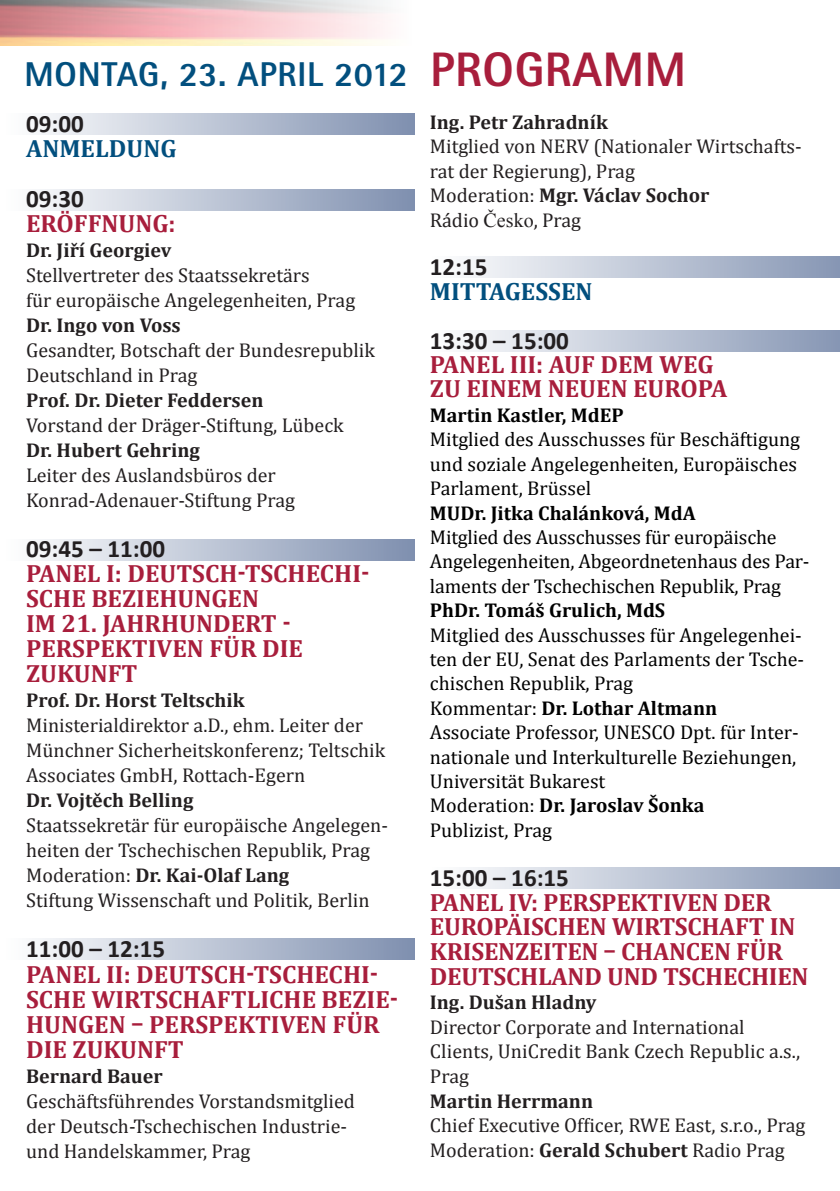
<style>
.page{position:relative;width:840px;height:1191px;background:#fff}
.page>*{position:absolute;margin:0;border:0;box-sizing:border-box;transform-origin:0 0}
.t1{font:800 34.4px "Rotis Sans Serif TOT";letter-spacing:.025em;color:#024f7e}
.t2{font:700 25px/25px "Cambria";color:#a81e3c}
.t3{font:700 25px "Calibri";color:#231f20}
.t4{font:700 25px "Cambria";color:#024f7e}
.t5{font:20px/25px "Cambria";color:#231f20}
.t6{font:20px/24.4px "Cambria";color:#000}
.t7{font:700 20px "Cambria";color:#231f20}
.t8{font:700 20px "Cambria";color:#000}
.s1{font-size:48.4px;color:#a81e3c}
.s2{font-weight:700}
.s3{font-family:"Times New Roman"}
</style>
<div class="page">
<div style="left:4px;top:113px;width:410px;height:22px;background:linear-gradient(to right,#fff,#8090b0)"></div>
<div style="left:429px;top:256px;width:410px;height:22px;background:linear-gradient(to right,#fff,#8797b5)"></div>
<div style="left:429px;top:330px;width:410px;height:21px;background:linear-gradient(to right,#fff,#8797b5)"></div>
<div style="left:429px;top:867px;width:410px;height:21px;background:linear-gradient(to right,#fff,#8797b5)"></div>
<div style="left:4px;top:189px;width:410px;height:21px;background:linear-gradient(to right,#fff,#8090b0)"></div>
<div style="left:4px;top:539px;width:410px;height:21px;background:linear-gradient(to right,#fff,#8090b0)"></div>
<div style="left:4px;top:938px;width:410px;height:22px;background:linear-gradient(to right,#fff,#8090b0)"></div>
<img style="left:0;top:0;width:383px;height:46px">
<h1 class="t1" style="left:24px;top:52px;width:663px">MONTAG, 23. APRIL 2012 <span class="s1">PROGRAMM</span></h1>
<p class="t3" style="left:26px;top:108px;width:59px">09:00</p>
<p class="t4" style="left:26px;top:131px;width:152px">ANMELDUNG</p>
<p class="t3" style="left:26px;top:183px;width:59px">09:30</p>
<p class="t2" style="left:26px;top:210px;width:151px">ERÖFFNUNG:</p>
<p class="t7" style="left:26px;top:236px;width:147px">DR. JIŘÍ GEORGIEV</p>
<p class="t5" style="left:26px;top:263px;width:330px">Stellvertreter des Staatssekretärs<br>für europäische Angelegenheiten, Prag</p>
<p class="t7" style="left:26px;top:311px;width:156px">DR. INGO VON VOSS</p>
<p class="t5" style="left:26px;top:338px;width:350px">Gesandter, Botschaft der Bundesrepublik<br>Deutschland in Prag</p>
<p class="t7" style="left:26px;top:386px;width:239px">PROF. DR. DIETER FEDDERSEN</p>
<p class="t5" style="left:26px;top:413px;width:319px">Vorstand der Dräger-Stiftung, Lübeck</p>
<p class="t7" style="left:26px;top:436px;width:175px">DR. HUBERT GEHRING</p>
<p class="t5" style="left:26px;top:463px;width:270px">Leiter des Auslandsbüros der<br>Konrad-Adenauer-Stiftung Prag</p>
<p class="t3" style="left:26px;top:533px;width:140px">09:45 – 11:00</p>
<p class="t2" style="left:26px;top:560px;width:345px">PANEL I: DEUTSCH-TSCHECHI-<br>SCHE BEZIEHUNGEN<br>IM 21. JAHRHUNDERT -<br>PERSPEKTIVEN FÜR DIE<br>ZUKUNFT</p>
<p class="t7" style="left:26px;top:686px;width:220px">PROF. DR. HORST TELTSCHIK</p>
<p class="t5" style="left:26px;top:713px;width:360px">Ministerialdirektor a.D., ehm. Leiter der<br>Münchner Sicherheitskonferenz; Teltschik<br>Associates GmbH, Rottach-Egern</p>
<p class="t7" style="left:26px;top:786px;width:169px">DR. VOJTĚCH BELLING</p>
<p class="t5" style="left:26px;top:813px;width:363px">Staatssekretär für europäische Angelegen&shy;heiten der Tschechischen Republik, Prag Moderation: <span class="s2">DR. KAI-OLAF LANG<br></span>Stiftung Wissenschaft und Politik, Berlin</p>
<p class="t3" style="left:26px;top:933px;width:140px">11:00 – 12:15</p>
<p class="t2" style="left:26px;top:960px;width:373px">PANEL II: DEUTSCH-TSCHECHI-<br>SCHE WIRTSCHAFTLICHE BEZIE-<br>HUNGEN – PERSPEKTIVEN FÜR<br>DIE ZUKUNFT</p>
<p class="t7" style="left:26px;top:1061px;width:138px">BERNARD BAUER</p>
<p class="t5" style="left:26px;top:1088px;width:330px">Geschäftsführendes Vorstandsmitglied der Deutsch-Tschechischen Industrie&shy;und Handelskammer, Prag</p>
<p class="t7" style="left:429px;top:108px;width:180px">ING. PETR ZAHRADNÍK</p>
<p class="t5" style="left:429px;top:134px;width:373px;line-height:24.4px">Mitglied von NERV (Nationaler Wirtschafts&shy;rat der Regierung), Prag<br>Moderation: <span class="s2">MGR. VÁCLAV SOCHOR<br></span>Rádio <span class="s3">Česko</span>, Prag</p>
<p class="t3" style="left:429px;top:251px;width:59px">12:15</p>
<p class="t4" style="left:429px;top:274px;width:164px">MITTAGESSEN</p>
<p class="t3" style="left:429px;top:324px;width:140px">13:30 – 15:00</p>
<p class="t2" style="left:429px;top:351px;width:299px;line-height:24.4px">PANEL III: AUF DEM WEG<br>ZU EINEM NEUEN EUROPA</p>
<p class="t8" style="left:429px;top:401px;width:195px">MARTIN KASTLER, MDEP</p>
<p class="t6" style="left:429px;top:427px;width:371px">Mitglied des Ausschusses für Beschäftigung und soziale Angelegenheiten, Europäisches<br>Parlament, Brüssel</p>
<p class="t8" style="left:429px;top:498px;width:267px">MUDR. JITKA CHALÁNKOVÁ, MDA</p>
<p class="t6" style="left:429px;top:525px;width:381px">Mitglied des Ausschusses für europäische<br>Angelegenheiten, Abgeordnetenhaus des Par&shy;laments der Tschechischen Republik, Prag</p>
<p class="t8" style="left:429px;top:596px;width:237px">PHDR. TOMÁŠ GRULICH, MDS</p>
<p class="t6" style="left:429px;top:622px;width:375px">Mitglied des Ausschusses für Angelegenhei&shy;ten der EU, Senat des Parlaments der Tsche&shy;chischen Republik, Prag<br>Kommentar: <span class="s2">DR. LOTHAR ALTMANN<br></span>Associate Professor, UNESCO Dpt. für Inter&shy;nationale und Interkulturelle Beziehungen, Universität Bukarest<br>Moderation: <span class="s2">DR. JAROSLAV ŠONKA<br></span>Publizist, Prag</p>
<p class="t3" style="left:429px;top:861px;width:140px">15:00 – 16:15</p>
<p class="t2" style="left:429px;top:889px;width:380px">PANEL IV: PERSPEKTIVEN DER<br>EUROPÄISCHEN WIRTSCHAFT IN<br>KRISENZEITEN – CHANCEN FÜR<br>DEUTSCHLAND UND TSCHECHIEN</p>
<p class="t7" style="left:429px;top:988px;width:168px">ING. DUŠAN HLADNY</p>
<p class="t5" style="left:429px;top:1014px;width:371px">Director Corporate and International<br>Clients, UniCredit Bank Czech Republic a.s.,<br>Prag</p>
<p class="t7" style="left:429px;top:1086px;width:165px">MARTIN HERRMANN</p>
<p class="t5" style="left:429px;top:1113px;width:377px">Chief Executive Officer, RWE East, s.r.o., Prag<br>Moderation: <span class="s2">GERALD SCHUBERT</span> Radio Prag</p>
</div>
